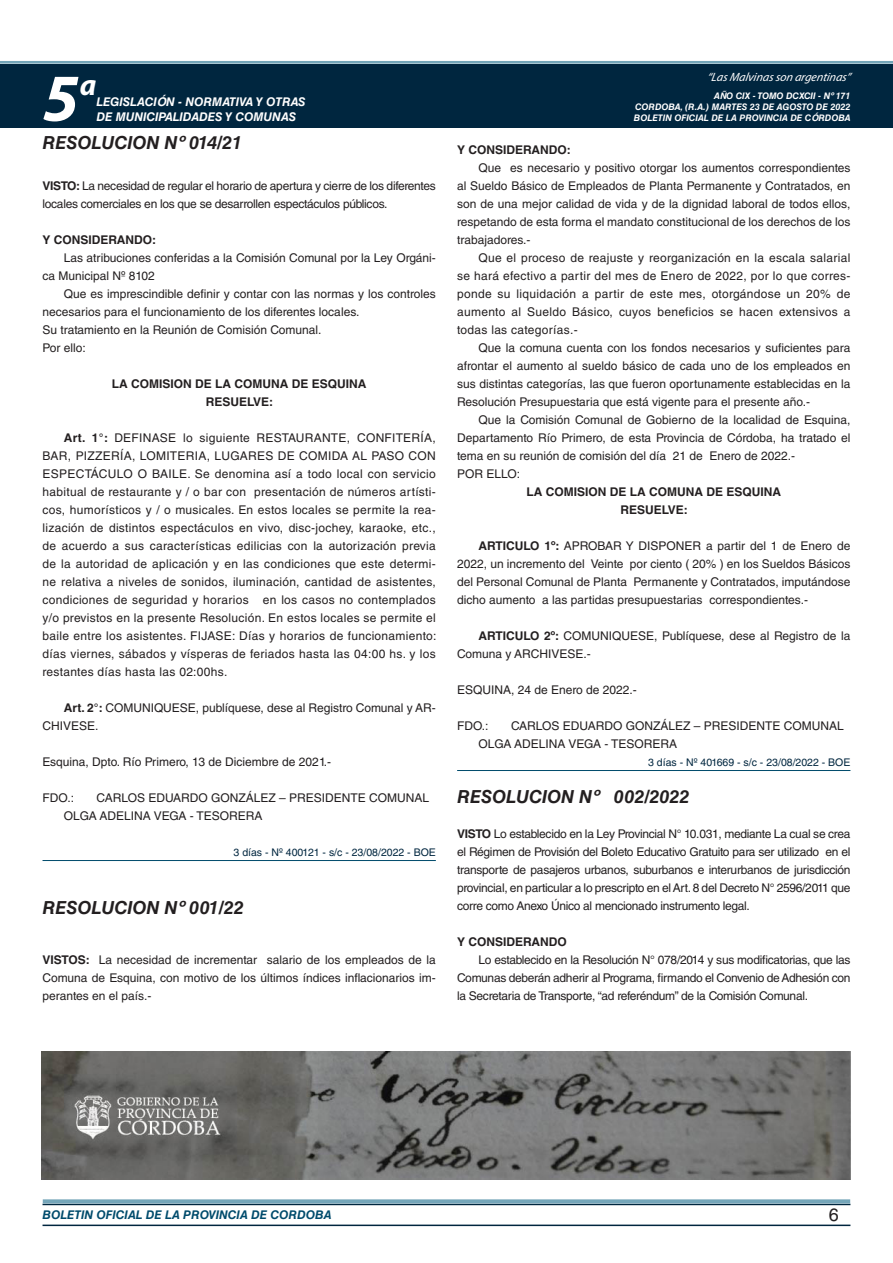
<style>
.page{position:relative;width:893px;height:1263px;background:#fff}
.page>*{position:absolute;margin:0;border:0;box-sizing:border-box;transform-origin:0 0}
.t1{font:italic 700 67.5px "Myriad Pro";color:#fff}
.t2{font:italic 700 30px "Myriad Pro";color:#fff}
.NOMBRE_DE_MINISTERIO{font:italic 700 18px "Helvetica LT Std";color:#231f20}
.t3{font:18px "Helvetica LT Std";color:#231f20}
.TEXTO_BASE{font:12px/18px "Helvetica LT Std";color:#231f20;text-align:justify}
.TEXTO_BASE-2{font:12px/18px "Helvetica LT Std";letter-spacing:-.025em;color:#231f20}
.RESUELVE{font:700 12px "Helvetica LT Std";color:#231f20}
.t4{font:italic 700 12px "Helvetica LT Std";color:#fff}
.TEXTO_BASE-3{font:700 12px "Helvetica LT Std";color:#231f20}
.t5{font:italic 700 12px "Helvetica LT Std";color:#004b6c}
.t6{font:italic 12px "Myriad Pro";color:#fff}
.FECHA_DE_VENCIMIENTO{font:10.5px "Helvetica LT Std";color:#00263f}
.t7{font:italic 700 9px/10.8px "Helvetica LT Std";color:#fff;text-align:justify}
.s1{font-weight:700}
</style>
<div class="page">
<div style="left:0;top:61px;width:893px;height:6px;background:#fff;opacity:.75"></div>
<div style="left:0;top:64px;width:893px;height:64px;background:#00263f"></div>
<hr style="left:43px;top:1224px;width:807px;height:2px;background:#00263f">
<div style="left:42px;top:1198px;width:809px;height:8px;background:#fff;opacity:.75"></div>
<hr style="left:43px;top:860px;width:393px;height:1px;background:#004b6c">
<hr style="left:457px;top:770px;width:393px;height:1px;background:#004b6c">
<img style="left:42px;top:1051px;width:808px;height:129px">
<h1 class="t1" style="left:43px;top:54px;width:38px">5</h1>
<h2 class="t2" style="left:80px;top:66px;width:18px">a</h2>
<p class="t4" style="left:96px;top:95px;width:211px">LEGISLACIÓN - NORMATIVA Y OTRAS</p>
<p class="t4" style="left:96px;top:109px;width:201px">DE MUNICIPALIDADES Y COMUNAS</p>
<p class="NOMBRE_DE_MINISTERIO" style="left:43px;top:131px;width:201px">RESOLUCION Nº 014/21</p>
<p class="TEXTO_BASE-2" style="left:43px;top:177px;width:395px"><span class="s1">VISTO:</span> La necesidad de regular el horario de apertura y cierre de los diferentes locales comerciales en los que se desarrollen espectáculos públicos.</p>
<p class="TEXTO_BASE-3" style="left:43px;top:232px;width:115px">Y CONSIDERANDO:</p>
<p class="TEXTO_BASE" style="left:43px;top:249px;width:395px;text-indent:21px">Las atribuciones conferidas a la Comisión Comunal por la Ley Orgáni&shy;ca Municipal Nº 8102</p>
<p class="TEXTO_BASE" style="left:43px;top:285px;width:395px;text-indent:21px">Que es imprescindible definir y contar con las normas y los controles necesarios para el funcionamiento de los diferentes locales.</p>
<p class="TEXTO_BASE" style="left:43px;top:321px;width:280px">Su tratamiento en la Reunión de Comisión Comunal.</p>
<p class="TEXTO_BASE" style="left:43px;top:339px;width:45px">Por ello:</p>
<p class="RESUELVE" style="left:112px;top:376px;width:256px">LA COMISION DE LA COMUNA DE ESQUINA</p>
<p class="RESUELVE" style="left:206px;top:394px;width:69px">RESUELVE:</p>
<p class="TEXTO_BASE" style="left:43px;top:429px;width:395px;text-indent:21px"><span class="s1">Art. 1°:</span> DEFINASE lo siguiente RESTAURANTE, CONFITERÍA, BAR, PIZZERÍA, LOMITERIA, LUGARES DE COMIDA AL PASO CON ESPECTÁCULO O BAILE. Se denomina así a todo local con servicio habitual de restaurante y / o bar con presentación de números artísti&shy;cos, humorísticos y / o musicales. En estos locales se permite la rea&shy;lización de distintos espectáculos en vivo, disc-jochey, karaoke, etc., de acuerdo a sus características edilicias con la autorización previa de la autoridad de aplicación y en las condiciones que este determi&shy;ne relativa a niveles de sonidos, iluminación, cantidad de asistentes, condiciones de seguridad y horarios en los casos no contemplados y/o previstos en la presente Resolución. En estos locales se permite el baile entre los asistentes. FIJASE: Días y horarios de funcionamiento: días viernes, sábados y vísperas de feriados hasta las 04:00 hs. y los restantes días hasta las 02:00hs.</p>
<p class="TEXTO_BASE" style="left:43px;top:699px;width:395px;text-indent:21px"><span class="s1">Art. 2°:</span> COMUNIQUESE, publíquese, dese al Registro Comunal y AR-<br>CHIVESE.</p>
<p class="TEXTO_BASE" style="left:43px;top:753px;width:290px">Esquina, Dpto. Río Primero, 13 de Diciembre de 2021.-</p>
<p class="TEXTO_BASE" style="left:43px;top:789px;width:33px">FDO.:</p>
<p class="TEXTO_BASE" style="left:97px;top:789px;width:334px">CARLOS EDUARDO GONZÁLEZ – PRESIDENTE COMUNAL</p>
<p class="TEXTO_BASE" style="left:64px;top:807px;width:200px">OLGA ADELINA VEGA - TESORERA</p>
<p class="FECHA_DE_VENCIMIENTO" style="left:234px;top:846px;width:204px">3 días - Nº 400121 - s/c - 23/08/2022 - BOE</p>
<p class="NOMBRE_DE_MINISTERIO" style="left:43px;top:897px;width:203px">RESOLUCION Nº 001/22</p>
<p class="TEXTO_BASE" style="left:43px;top:951px;width:395px"><span class="s1">VISTOS:</span> La necesidad de incrementar salario de los empleados de la Comuna de Esquina, con motivo de los últimos índices inflacionarios im&shy;perantes en el país.-</p>
<p class="t6" style="left:707px;top:70px;width:145px">“LasMalvinasson argentinas”</p>
<p class="t7" style="left:634px;top:91px;width:218px;text-indent:80px">AÑO CIX - TOMO DCXCII - Nº 171<br>CORDOBA, (R.A.) MARTES 23 DE AGOSTO DE 2022<br>BOLETIN OFICIAL DE LA PROVINCIA DE CÓRDOBA</p>
<p class="TEXTO_BASE-3" style="left:457px;top:142px;width:115px">Y CONSIDERANDO:</p>
<p class="TEXTO_BASE" style="left:457px;top:159px;width:395px;text-indent:21px">Que es necesario y positivo otorgar los aumentos correspondientes al Sueldo Básico de Empleados de Planta Permanente y Contratados, en son de una mejor calidad de vida y de la dignidad laboral de todos ellos, respetando de esta forma el mandato constitucional de los derechos de los trabajadores.-</p>
<p class="TEXTO_BASE" style="left:457px;top:249px;width:395px;text-indent:21px">Que el proceso de reajuste y reorganización en la escala salarial se hará efectivo a partir del mes de Enero de 2022, por lo que corres&shy;ponde su liquidación a partir de este mes, otorgándose un 20% de aumento al Sueldo Básico, cuyos beneficios se hacen extensivos a todas las categorías.-</p>
<p class="TEXTO_BASE" style="left:457px;top:339px;width:395px;text-indent:21px">Que la comuna cuenta con los fondos necesarios y suficientes para afrontar el aumento al sueldo básico de cada uno de los empleados en sus distintas categorías, las que fueron oportunamente establecidas en la Resolución Presupuestaria que está vigente para el presente año.-</p>
<p class="TEXTO_BASE" style="left:457px;top:411px;width:395px;text-indent:21px">Que la Comisión Comunal de Gobierno de la localidad de Esquina, Departamento Río Primero, de esta Provincia de Córdoba, ha tratado el tema en su reunión de comisión del día 21 de Enero de 2022.-</p>
<p class="TEXTO_BASE" style="left:457px;top:465px;width:64px">POR ELLO:</p>
<p class="RESUELVE" style="left:526px;top:484px;width:256px">LA COMISION DE LA COMUNA DE ESQUINA</p>
<p class="RESUELVE" style="left:620px;top:502px;width:69px">RESUELVE:</p>
<p class="TEXTO_BASE" style="left:457px;top:537px;width:395px;text-indent:21px"><span class="s1">ARTICULO 1º:</span> APROBAR Y DISPONER a partir del 1 de Enero de 2022, un incremento del Veinte por ciento ( 20% ) en los Sueldos Básicos del Personal Comunal de Planta Permanente y Contratados, imputándose dicho aumento a las partidas presupuestarias correspondientes.-</p>
<p class="TEXTO_BASE" style="left:457px;top:627px;width:395px;text-indent:21px"><span class="s1">ARTICULO 2º:</span> COMUNIQUESE, Publíquese, dese al Registro de la<br>Comuna y ARCHIVESE.-</p>
<p class="TEXTO_BASE" style="left:457px;top:681px;width:181px">ESQUINA, 24 de Enero de 2022.-</p>
<p class="TEXTO_BASE" style="left:457px;top:717px;width:33px">FDO.:</p>
<p class="TEXTO_BASE" style="left:511px;top:717px;width:334px">CARLOS EDUARDO GONZÁLEZ – PRESIDENTE COMUNAL</p>
<p class="TEXTO_BASE" style="left:478px;top:735px;width:200px">OLGA ADELINA VEGA - TESORERA</p>
<p class="FECHA_DE_VENCIMIENTO" style="left:648px;top:756px;width:204px">3 días - Nº 401669 - s/c - 23/08/2022 - BOE</p>
<p class="NOMBRE_DE_MINISTERIO" style="left:457px;top:786px;width:234px">RESOLUCION Nº 002/2022</p>
<p class="TEXTO_BASE" style="left:457px;top:825px;width:395px"><span class="s1">VISTO</span> Lo establecido en la Ley Provincial N° 10.031, mediante La cual se crea el Régimen de Provisión del Boleto Educativo Gratuito para ser utilizado en el transporte de pasajeros urbanos, suburbanos e interurbanos de jurisdicción provincial, en particular a lo prescripto en el Art. 8 del Decreto N° 2596/2011 que corre como Anexo Único al mencionado instrumento legal.</p>
<p class="TEXTO_BASE-3" style="left:457px;top:934px;width:111px">Y CONSIDERANDO</p>
<p class="TEXTO_BASE" style="left:457px;top:951px;width:395px;text-indent:21px">Lo establecido en la Resolución N° 078/2014 y sus modificatorias, que las Comunas deberán adherir al Programa, firmando el Convenio de Adhesión con la Secretaria de Transporte, “ad referéndum” de la Comisión Comunal.</p>
<p class="t5" style="left:43px;top:1208px;width:290px">BOLETIN OFICIAL DE LA PROVINCIA DE CORDOBA</p>
<h3 class="t3" style="left:829px;top:1204px;width:12px">6</h3>
</div>
